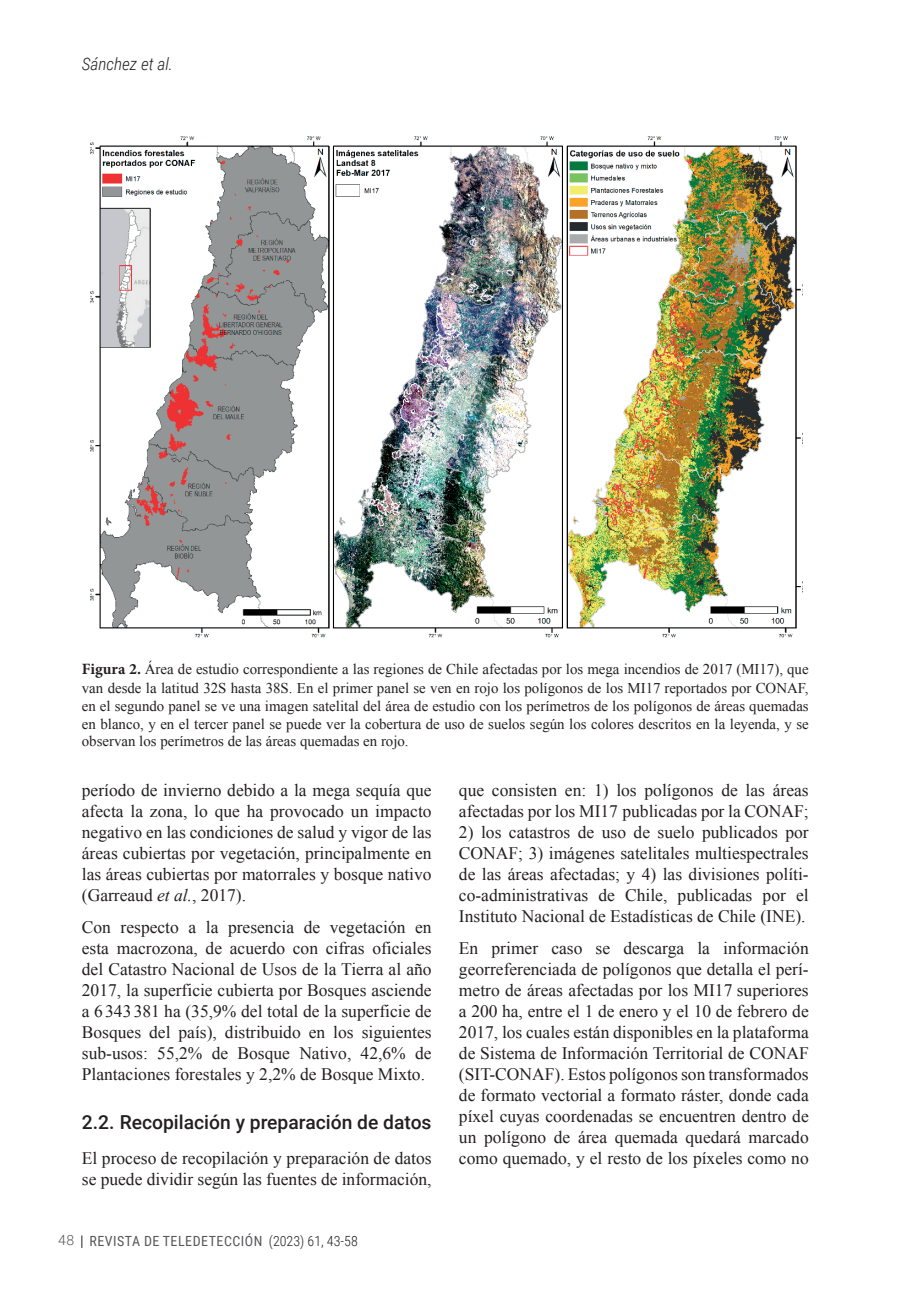
<style>
.page{position:relative;width:908px;height:1300px;background:#fff}
.page>*{position:absolute;margin:0;border:0;box-sizing:border-box;transform-origin:0 0}
.t1{font:500 19.25px "Roboto";color:#231f20}
.TD_06_TXT_GRAL_es{font:17.5px/21px "Times New Roman";color:#231f20;text-align:justify}
.t2{font:italic 300 17.15px "Roboto Condensed";color:#231f20}
.TD_09_PIE_FOTO_es{font:14.88px/18px "Times New Roman";color:#231f20;text-align:justify}
.t3{font:14px "Roboto Condensed";letter-spacing:.035em;color:#57585a}
.t4{font:300 14px "Roboto";color:#57585a}
.s1{font-family:"Minion Pro";font-weight:700;font-size:15.75px}
.s2{font-style:italic}
.s3{font-weight:300;color:#231f20}
</style>
<div class="page">
<svg style="left:81px;top:1235px;width:1px;height:13px"></svg>
<img style="left:90px;top:136px;width:711px;height:502px">
<p class="t2" style="left:82px;top:52px;width:93px">Sánchez et al.</p>
<p class="TD_09_PIE_FOTO_es" style="left:82px;top:660px;width:728px"><span class="s1">Figura 2.</span> Área de estudio correspondiente a las regiones de Chile afectadas por los mega incendios de 2017 (MI17), que van desde la latitud 32S hasta 38S. En el primer panel se ven en rojo los polígonos de los MI17 reportados por CONAF, en el segundo panel se ve una imagen satelital del área de estudio con los perímetros de los polígonos de áreas quemadas en blanco, y en el tercer panel se puede ver la cobertura de uso de suelos según los colores descritos en la leyenda, y se observan los perímetros de las áreas quemadas en rojo.</p>
<p class="TD_06_TXT_GRAL_es" style="left:82px;top:779px;width:351px">período de invierno debido a la mega sequía que afecta la zona, lo que ha provocado un impacto negativo en las condiciones de salud y vigor de las áreas cubiertas por vegetación, principalmente en las áreas cubiertas por matorrales y bosque nativo (Garreaud <span class="s2">et al.</span>, 2017).</p>
<p class="TD_06_TXT_GRAL_es" style="left:82px;top:916px;width:351px">Con respecto a la presencia de vegetación en esta macrozona, de acuerdo con cifras oficiales del Catastro Nacional de Usos de la Tierra al año 2017, la superficie cubierta por Bosques asciende a 6343381 ha (35,9% del total de la superficie de Bosques del país), distribuido en los siguientes sub-usos: 55,2% de Bosque Nativo, 42,6% de Plantaciones forestales y 2,2% de Bosque Mixto.</p>
<p class="t1" style="left:82px;top:1109px;width:351px">2.2. Recopilación y preparación de datos</p>
<p class="TD_06_TXT_GRAL_es" style="left:82px;top:1147px;width:351px">El proceso de recopilación y preparación de datos se puede dividir según las fuentes de información,</p>
<p class="TD_06_TXT_GRAL_es" style="left:459px;top:779px;width:351px">que consisten en: 1) los polígonos de las áreas afectadas por los MI17 publicadas por la CONAF;</p>
<p class="TD_06_TXT_GRAL_es" style="left:459px;top:821px;width:351px">2) los catastros de uso de suelo publicados por CONAF; 3) imágenes satelitales multiespectrales de las áreas afectadas; y 4) las divisiones políti&shy;co-administrativas de Chile, publicadas por el Instituto Nacional de Estadísticas de Chile (INE).</p>
<p class="TD_06_TXT_GRAL_es" style="left:459px;top:937px;width:351px">En primer caso se descarga la información georreferenciada de polígonos que detalla el perí&shy;metro de áreas afectadas por los MI17 superiores a 200 ha, entre el 1 de enero y el 10 de febrero de 2017, los cuales están disponibles en la plataforma de Sistema de Información Territorial de CONAF (SIT-CONAF). Estos polígonos son transformados de formato vectorial a formato ráster, donde cada píxel cuyas coordenadas se encuentren dentro de un polígono de área quemada quedará marcado como quemado, y el resto de los píxeles como no</p>
<p class="t4" style="left:58px;top:1230px;width:18px">48</p>
<p class="t3" style="left:90px;top:1231px;width:270px">REVISTA DE TELEDETECCIÓN <span class="s3">(2023) 61, 43-58</span></p>
</div>
